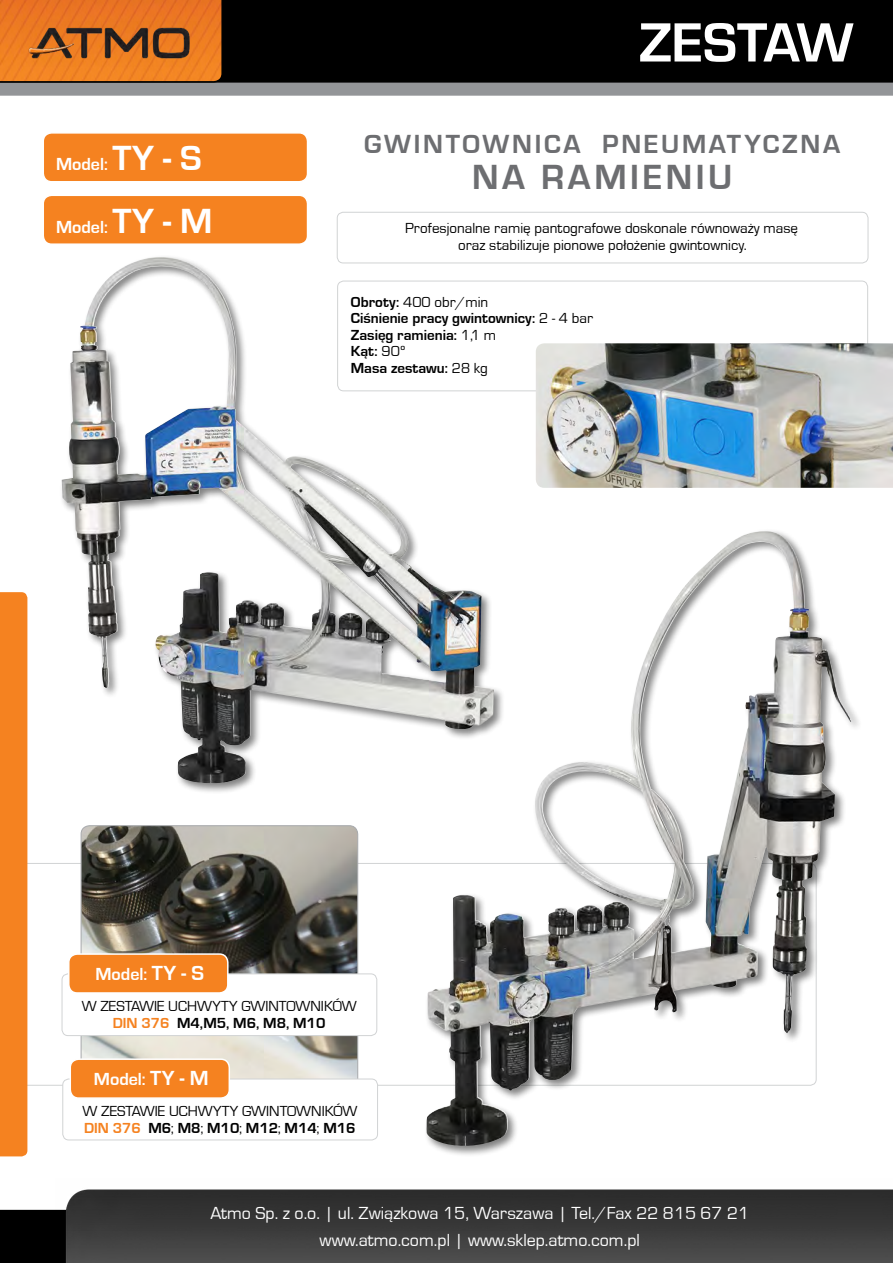
<style>
.page{position:relative;width:893px;height:1263px;background:#fff}
.page>*{position:absolute;margin:0;border:0;box-sizing:border-box;transform-origin:0 0}
.t1{font:700 57.3px "Eurostile TCE";color:#fff}
.t2{font:700 36px "Eurostile TCE";letter-spacing:.1em;color:#6d6e71}
.t3{font:700 27px "Eurostile TCE";letter-spacing:.1em;color:#6d6e71}
.t4{font:18px/27px "Eurostile TCE";color:#fff;text-align:center}
.t5{font:700 18px "Eurostile TCE";color:#fff}
.t6{font:15px/16.5px "Eurostile TCE";color:#000;text-align:center}
.t7{font:700 15px/16.5px "Eurostile TCE";color:#000}
.s1{font-size:36px}
.s2{font-weight:400}
.s3{font-family:"Eurostile SCTCE";font-weight:400}
.s4{font-size:21px}
.s5{font-weight:700;color:#f58220}
.s6{font-weight:700}
</style>
<div class="page">
<svg style="left:0;top:83px;width:893px;height:13px;background:#95979a"></svg>
<div style="left:0;top:1210px;width:56px;height:53px;background:#000"></div>
<img style="left:56px;top:1189px;width:837px;height:74px">
<div style="left:223px;top:0;width:670px;height:83px;background:#000"></div>
<svg style="left:0;top:0;width:223px;height:83px;background:#e07421"></svg>
<img style="left:21px;top:21px;width:178px;height:45px">
<svg style="left:27px;top:863px;width:397px;height:222px"></svg>
<div style="left:0;top:592px;width:27px;height:564px;background:#f58220"></div>
<div style="left:43px;top:133px;width:265px;height:49px;background:#f58220;border-radius:9px"></div>
<div style="left:43px;top:132px;width:265px;height:50px;border:2px solid #fff;border-radius:9px"></div>
<div style="left:337px;top:212px;width:531px;height:51px;border:1px solid #d1d3d4;border-radius:6px"></div>
<img style="left:81px;top:826px;width:277px;height:253px">
<div style="left:59px;top:254px;width:446px;height:540px;background:#000;opacity:.5"></div>
<img style="left:62px;top:257px;width:260px;height:431px">
<div style="left:338px;top:281px;width:530px;height:110px;background:#fff;border-radius:6px"></div>
<div style="left:337px;top:281px;width:531px;height:110px;border:1px solid #d1d3d4;border-radius:6px"></div>
<div style="left:62px;top:974px;width:315px;height:61px;background:#fff;border-radius:6px"></div>
<div style="left:62px;top:973px;width:315px;height:63px;border:1px solid #d1d3d4;border-radius:6px"></div>
<div style="left:424px;top:528px;width:438px;height:629px;background:#000;opacity:.5"></div>
<img style="left:426px;top:572px;width:272px;height:574px">
<img style="left:536px;top:343px;width:357px;height:145px">
<div style="left:43px;top:195px;width:265px;height:49px;background:#f58220;border-radius:9px"></div>
<div style="left:43px;top:195px;width:265px;height:50px;border:2px solid #fff;border-radius:9px"></div>
<div style="left:63px;top:1079px;width:315px;height:61px;background:#fff;border-radius:6px"></div>
<div style="left:62px;top:1079px;width:316px;height:61px;border:1px solid #d1d3d4;border-radius:6px"></div>
<div style="left:69px;top:954px;width:159px;height:39px;background:#f58220;border-radius:9px"></div>
<div style="left:68px;top:953px;width:161px;height:41px;border:2px solid #fff;border-radius:9px"></div>
<div style="left:70px;top:1059px;width:159px;height:39px;background:#f58220;border-radius:9px"></div>
<div style="left:70px;top:1058px;width:160px;height:41px;border:2px solid #fff;border-radius:9px"></div>
<p class="t5" style="left:56px;top:155px;width:147px">Model: <span class="s1">TY - S</span></p>
<p class="t5" style="left:56px;top:217px;width:158px">Model: <span class="s1">TY - M</span></p>
<h1 class="t1" style="left:639px;top:11px;width:216px">ZESTAW</h1>
<h3 class="t3" style="left:364px;top:129px;width:478px">GWINTOWNICA PNEUMATYCZNA</h3>
<h2 class="t2" style="left:472px;top:157px;width:262px">NA RAMIENIU</h2>
<p class="t6" style="left:405px;top:220px;width:394px">Profesjonalne ramię pantografowe doskonale równoważy masę oraz stabilizuje pionowe położenie gwintownicy.</p>
<p class="t7" style="left:351px;top:294px;width:244px">Obroty: <span class="s2">400 obr/min<br></span>Ciśnienie pracy gwintownicy: <span class="s2">2 - 4 bar<br></span>Zasięg ramienia: <span class="s2">1,1 m<br></span>Kąt: <span class="s2">90</span><span class="s3">º<br></span>Masa zestawu: <span class="s2">28 kg</span></p>
<p class="t5" style="left:96px;top:964px;width:110px">Model: <span class="s4">TY - S</span></p>
<p class="t6" style="left:82px;top:998px;width:276px">W ZESTAWIE UCHWYTY GWINTOWNIKÓW<br><span class="s5">DIN 376</span> <span class="s6">M4,M5, M6, M8, M10</span></p>
<p class="t5" style="left:94px;top:1069px;width:116px">Model: <span class="s4">TY - M</span></p>
<p class="t6" style="left:82px;top:1103px;width:276px;text-align:left">W ZESTAWIE UCHWYTY GWINTOWNIKÓW<br><span class="s5">DIN 376</span> <span class="s6">M6</span>; <span class="s6">M8</span>; <span class="s6">M10</span>; <span class="s6">M12</span>; <span class="s6">M14</span>; <span class="s6">M16</span></p>
<p class="t4" style="left:210px;top:1200px;width:540px">Atmo Sp. z o.o. | ul. Związkowa 15, Warszawa | Tel./Fax 22 815 67 21 www.atmo.com.pl | www.sklep.atmo.com.pl</p>
</div>
